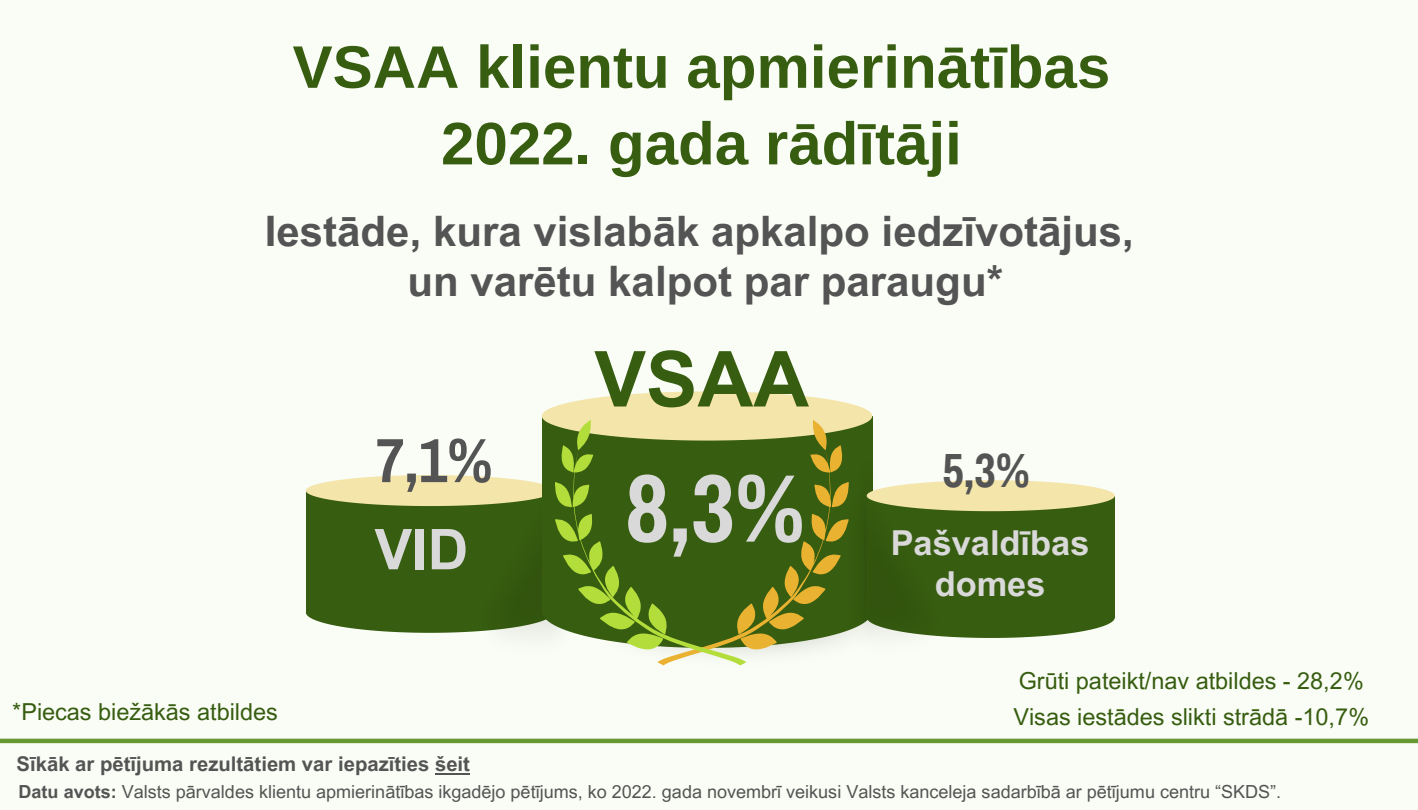
<style>
.page{position:relative;width:1418px;height:810px;background:#fafdf6}
.page>*{position:absolute;margin:0;border:0;box-sizing:border-box;transform-origin:0 0}
.t1{font:700 96.3px "Archivo Narrow";color:#d9d9d9}
.t2{font:700 77.4px "Arial MT Pro";color:#375d10}
.t3{font:700 62.4px "Archivo Narrow";color:#545454}
.t4{font:700 60px "Arimo";color:#375d10}
.t5{font:700 56.4px "Arial MT Pro";color:#d9d9d9}
.t6{font:700 46.8px "Archivo Narrow";color:#545454}
.t7{font:700 42px "Arial MT Pro";color:#545454}
.t8{font:700 34.5px/40.8px "Arial MT Pro";color:#d9d9d9;text-align:center}
.t9{font:23.4px "Arial MT Pro";color:#375d10}
.t10{font:700 20.4px "Arial MT Pro";color:#545454}
.t11{font:18px "Arial MT Pro";color:#545454}
.s1{font-weight:700}
</style>
<div class="page">
<svg style="left:306px;top:391px;width:808px;height:274px"></svg>
<hr style="left:435px;top:773px;width:35px;height:2px;background:#545454">
<hr style="left:0;top:739px;width:1418px;height:4px;background:#693">
<p class="t4" style="left:292px;top:34px;width:819px">VSAA klientu apmierinātības</p>
<p class="t4" style="left:441px;top:110px;width:522px">2022. gada rādītāji</p>
<p class="t7" style="left:265px;top:216px;width:870px">Iestāde, kura vislabāk apkalpo iedzīvotājus,</p>
<p class="t7" style="left:407px;top:265px;width:597px">un varētu kalpot par paraugu*</p>
<p class="t2" style="left:594px;top:350px;width:216px">VSAA</p>
<p class="t9" style="left:12px;top:703px;width:267px">*Piecas biežākās atbildes</p>
<p class="t3" style="left:376px;top:427px;width:118px">7,1%</p>
<p class="t6" style="left:942px;top:446px;width:89px">5,3%</p>
<p class="t1" style="left:625px;top:457px;width:181px">8,3%</p>
<p class="t5" style="left:374px;top:528px;width:95px">VID</p>
<p class="t8" style="left:890px;top:527px;width:200px">Pašvaldības domes</p>
<p class="t9" style="left:1018px;top:672px;width:346px">Grūti pateikt/nav atbildes - 28,2%</p>
<p class="t9" style="left:1013px;top:708px;width:357px">Visas iestādes slikti strādā -10,7%</p>
<p class="t10" style="left:17px;top:757px;width:455px">Sīkāk ar pētījuma rezultātiem var iepazīties šeit</p>
<p class="t11" style="left:19px;top:785px;width:1264px"><span class="s1">Datu avots:</span> Valsts pārvaldes klientu apmierinātības ikgadējo pētījums, ko 2022. gada novembrī veikusi Valsts kanceleja sadarbībā ar pētījumu centru “SKDS”.</p>
</div>
